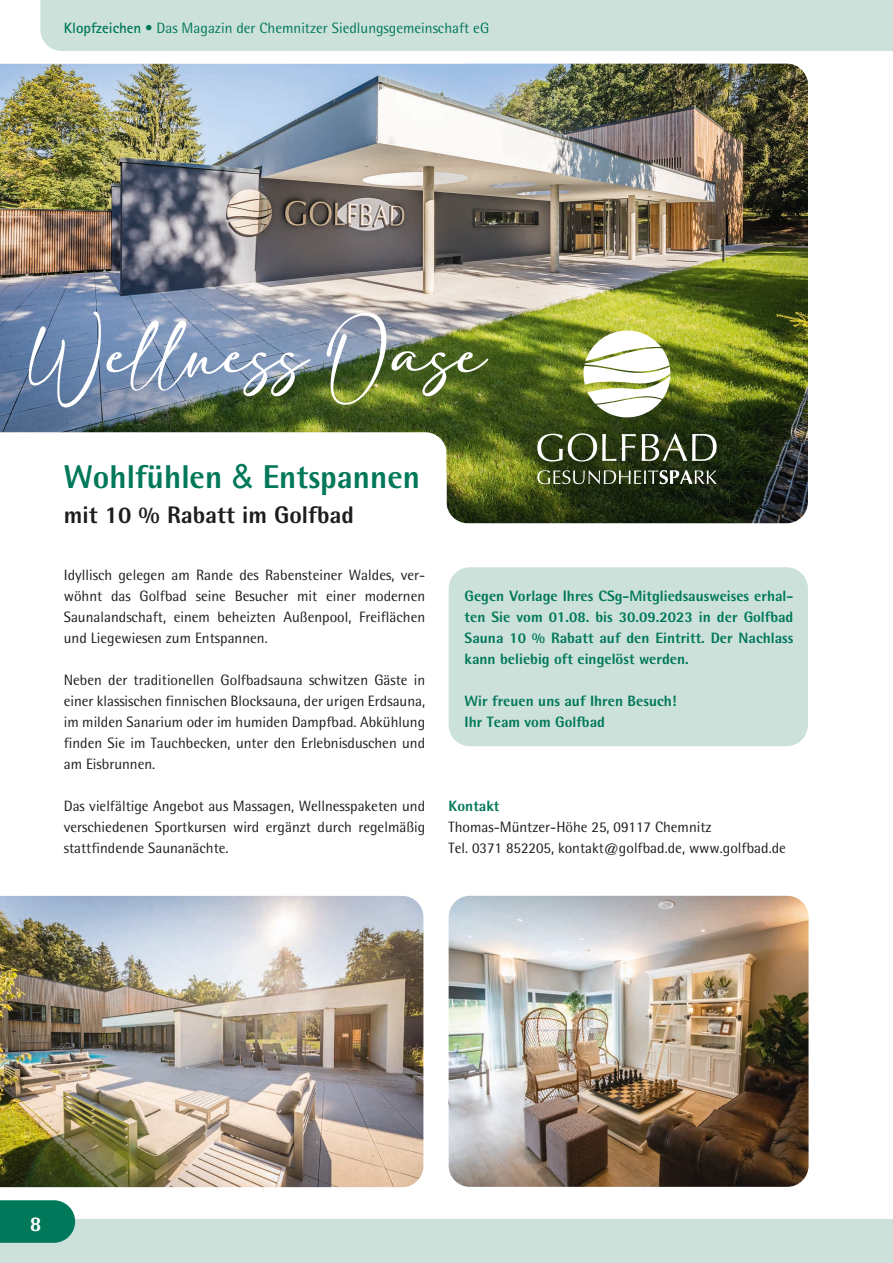
<style>
.page{position:relative;width:893px;height:1263px;background:#fff}
.page>*{position:absolute;margin:0;border:0;box-sizing:border-box;transform-origin:0 0}
.t1{font:50.55px "adelia";color:#fff}
.t2{font:800 33px "Rotis Semi Sans";color:#007859}
.t3{font:800 24px "Rotis Semi Sans";color:#1d1d1b}
.t4{font:800 21px "Rotis Semi Sans";color:#fff}
.t5{font:15px/21px "Rotis Semi Sans";color:#1d1d1b;text-align:justify}
.t6{font:800 15px/21px "Rotis Semi Sans";color:#007859;text-align:justify}
.t7{font:15px "Rotis Semi Sans";color:#007859}
.s1{font-family:"Rotis Sans Serif";font-weight:700}
.s2{font-family:"Arial";font-weight:400}
</style>
<div class="page">
<img style="left:446px;top:473px;width:362px;height:50px">
<img style="left:0;top:64px;width:808px;height:409px">
<svg style="left:0;top:432px;width:446px;height:41px"></svg>
<div style="left:449px;top:567px;width:359px;height:179px;background:#cde1db;border-radius:21px"></div>
<img style="left:0;top:896px;width:423px;height:291px">
<img style="left:449px;top:896px;width:359px;height:291px">
<svg style="left:537px;top:433px;width:180px;height:28px"></svg>
<svg style="left:537px;top:470px;width:180px;height:14px"></svg>
<img style="left:584px;top:330px;width:86px;height:87px">
<div style="left:40px;top:0;width:853px;height:51px;background:#cde1db"></div>
<div style="left:0;top:1219px;width:893px;height:44px;background:#cde1db"></div>
<svg style="left:0;top:1200px;width:75px;height:43px"></svg>
<p class="t7" style="left:64px;top:19px;width:427px"><span class="s1">Klopfzeichen</span> • Das Magazin der Chemnitzer Siedlungsgemeinschaft eG</p>
<h1 class="t1" style="left:29px;top:328px;width:459px">Wellness Oase</h1>
<h2 class="t2" style="left:64px;top:455px;width:358px">Wohlfühlen <span class="s2">&amp;</span> Entspannen</h2>
<h3 class="t3" style="left:64px;top:500px;width:292px">mit 10 % Rabatt im Golfbad</h3>
<p class="t5" style="left:64px;top:564px;width:363px">Idyllisch gelegen am Rande des Rabensteiner Waldes, ver&shy;wöhnt das Golfbad seine Besucher mit einer modernen Saunalandschaft, einem beheizten Außenpool, Freiflächen und Liegewiesen zum Entspannen.</p>
<p class="t5" style="left:64px;top:669px;width:363px">Neben der traditionellen Golfbadsauna schwitzen Gäste in einer klassischen finnischen Blocksauna, der urigen Erdsauna, im milden Sanarium oder im humiden Dampfbad. Abkühlung finden Sie im Tauchbecken, unter den Erlebnisduschen und am Eisbrunnen.</p>
<p class="t5" style="left:64px;top:795px;width:363px">Das vielfältige Angebot aus Massagen, Wellnesspaketen und verschiedenen Sportkursen wird ergänzt durch regelmäßig stattfindende Saunanächte.</p>
<p class="t6" style="left:449px;top:795px;width:52px">Kontakt</p>
<p class="t6" style="left:465px;top:585px;width:330px">Gegen Vorlage Ihres CSg-Mitgliedsausweises erhal&shy;ten Sie vom 01.08. bis 30.09.2023 in der Golfbad Sauna 10 % Rabatt auf den Eintritt. Der Nachlass kann beliebig oft eingelöst werden.</p>
<p class="t6" style="left:465px;top:690px;width:213px">Wir freuen uns auf Ihren Besuch!<br>Ihr Team vom Golfbad</p>
<p class="t5" style="left:449px;top:816px;width:339px">Thomas-Müntzer-Höhe 25, 09117 Chemnitz<br>Tel. 0371 852205, kontakt@golfbad.de, www.golfbad.de</p>
<h3 class="t4" style="left:30px;top:1210px;width:13px">8</h3>
</div>
